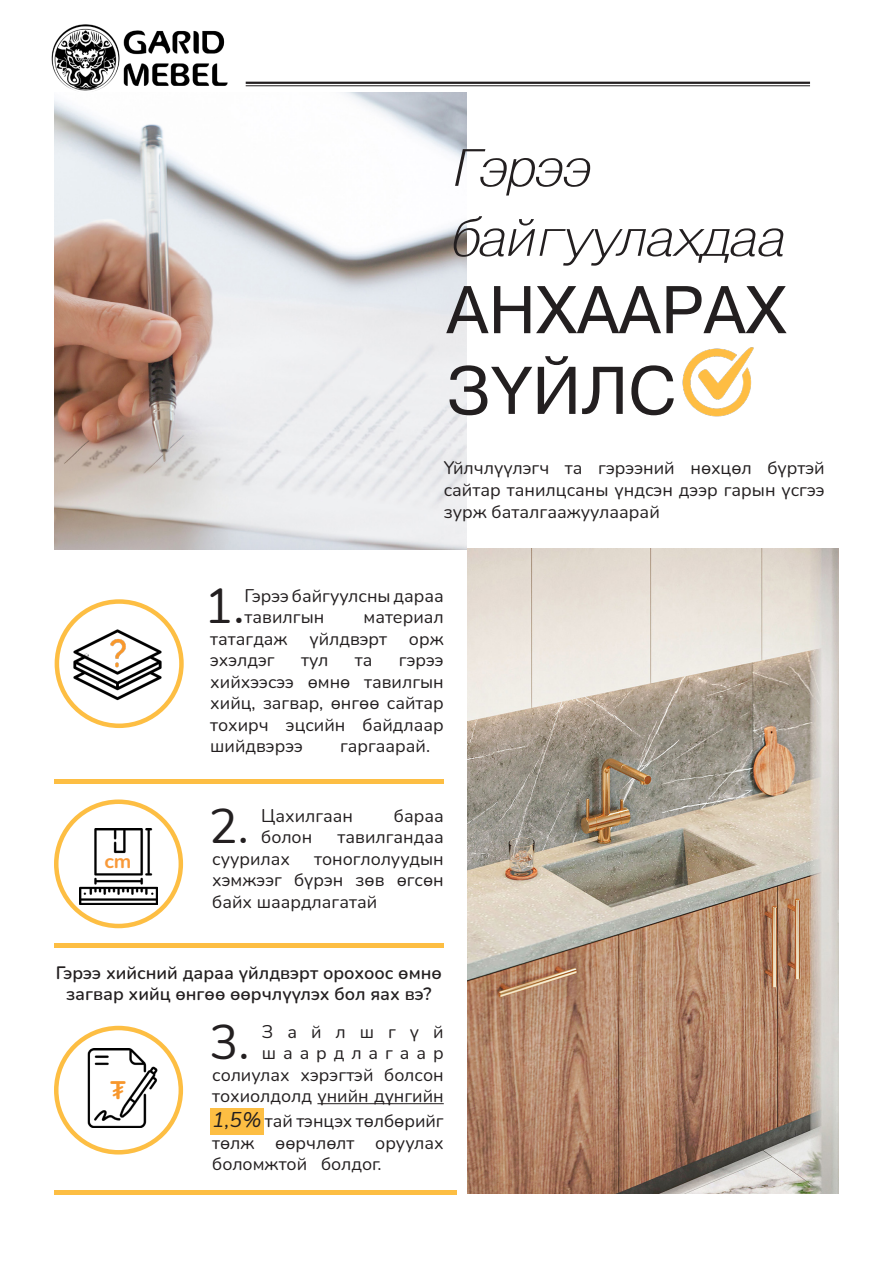
<style>
.page{position:relative;width:893px;height:1263px;background:#fff}
.page>*{position:absolute;margin:0;border:0;box-sizing:border-box;transform-origin:0 0}
.t1{font:67.2px/80.7px "Arial MTT";color:#231f20}
.t2{font:italic 58.35px "Fix Helv DL Mon";letter-spacing:-.09em;color:#231f20}
.t3{font:48.3px "Nunito";color:#231f20}
.t4{font:48.15px "Nunito";color:#231f20}
.t5{font:700 25.35px "Nunito";color:#f7972d}
.t6{font:700 20.1px "Nunito";color:#f89939}
.t7{font:18px/21.5px "Nunito";color:#231f20;text-align:justify}
.t8{font:600 18px/21.6px "Nunito";color:#231f20;text-align:center}
.s1{font-style:italic;font-size:20.85px}
</style>
<div class="page">
<hr style="left:246px;top:82px;width:564px;height:2px;background:#231f20">
<hr style="left:246px;top:85px;width:564px;height:1px;background:#231f20">
<img style="left:51px;top:24px;width:177px;height:67px">
<img style="left:54px;top:93px;width:413px;height:456px">
<div style="left:210px;top:1108px;width:53px;height:26px;background:#fdbe43"></div>
<hr style="left:317px;top:1103px;width:127px;height:1px;background:#231f20">
<hr style="left:54px;top:1190px;width:403px;height:4px;background:#fdbe43">
<div style="left:54px;top:779px;width:390px;height:5px;background:#fdbe43"></div>
<div style="left:54px;top:943px;width:390px;height:5px;background:#fdbe43"></div>
<div style="left:55px;top:599px;width:129px;height:129px;border:4px solid #fdbe43;border-radius:50%"></div>
<div style="left:54px;top:799px;width:129px;height:129px;border:4px solid #fdbe43;border-radius:50%"></div>
<div style="left:54px;top:1026px;width:129px;height:128px;border:4px solid #fdbe43;border-radius:50%"></div>
<img style="left:467px;top:548px;width:372px;height:645px">
<img style="left:682px;top:347px;width:72px;height:70px">
<img style="left:87px;top:1049px;width:71px;height:78px">
<img style="left:73px;top:624px;width:90px;height:86px">
<img style="left:99px;top:634px;width:38px;height:38px">
<img style="left:79px;top:828px;width:79px;height:77px">
<p class="t2" style="left:446px;top:141px;width:146px">Гэрээ</p>
<p class="t2" style="left:446px;top:211px;width:341px">байгуулахдаа</p>
<p class="t1" style="left:446px;top:271px;width:342px">АНХААРАХ<br>ЗҮЙЛС</p>
<p class="t7" style="left:444px;top:457px;width:382px">Үйлчлүүлэгч та гэрээний нөхцөл бүртэй сайтар танилцсаны үндсэн дээр гарын үсгээ зурж баталгаажуулаарай</p>
<p class="t6" style="left:104px;top:847px;width:29px">cm</p>
<p class="t3" style="left:205px;top:572px;width:42px">1.</p>
<p class="t7" style="left:245px;top:584px;width:201px">Гэрээ байгуулсны дараа тавилгын</p>
<p class="t7" style="left:210px;top:605px;width:235px;text-indent:153px">материал татагдаж үйлдвэрт орж эхэлдэг</p>
<p class="t7" style="left:210px;top:648px;width:235px;text-indent:189px">гэрээ хийхээсээ өмнө тавилгын хийц, загвар, өнгөө сайтар тохирч эцсийн байдлаар шийдвэрээ</p>
<p class="t7" style="left:301px;top:648px;width:29px">тул</p>
<p class="t7" style="left:355px;top:648px;width:19px">та</p>
<p class="t7" style="left:340px;top:734px;width:92px">гаргаарай.</p>
<p class="t4" style="left:209px;top:793px;width:41px">2.</p>
<p class="t7" style="left:261px;top:804px;width:93px">Цахилгаан</p>
<p class="t7" style="left:394px;top:804px;width:51px">бараа</p>
<p class="t7" style="left:261px;top:826px;width:53px">болон</p>
<p class="t7" style="left:338px;top:826px;width:108px">тавилгандаа</p>
<p class="t7" style="left:212px;top:847px;width:79px">суурилах</p>
<p class="t7" style="left:212px;top:847px;width:233px;text-indent:102px">тоноглолуудын хэмжээг бүрэн зөв өгсөн байх шаардлагатай</p>
<p class="t8" style="left:56px;top:961px;width:387px">Гэрээ хийсний дараа үйлдвэрт орохоос өмнө загвар хийц өнгөө өөрчлүүлэх бол яах вэ?</p>
<p class="t5" style="left:110px;top:1073px;width:17px">₮</p>
<p class="t4" style="left:210px;top:1009px;width:41px">3.</p>
<p class="t7" style="left:212px;top:1020px;width:233px;text-align:right">Зайлшгүй шаардлагаар солиулах хэрэгтэй болсон тохиолдолд үнийн дүнгийн</p>
<p class="t7" style="left:212px;top:1110px;width:233px"><span class="s1">1,5%</span> тай тэнцэх төлбөрийг төлж өөрчлөлт оруулах боломжтой болдог.</p>
</div>
